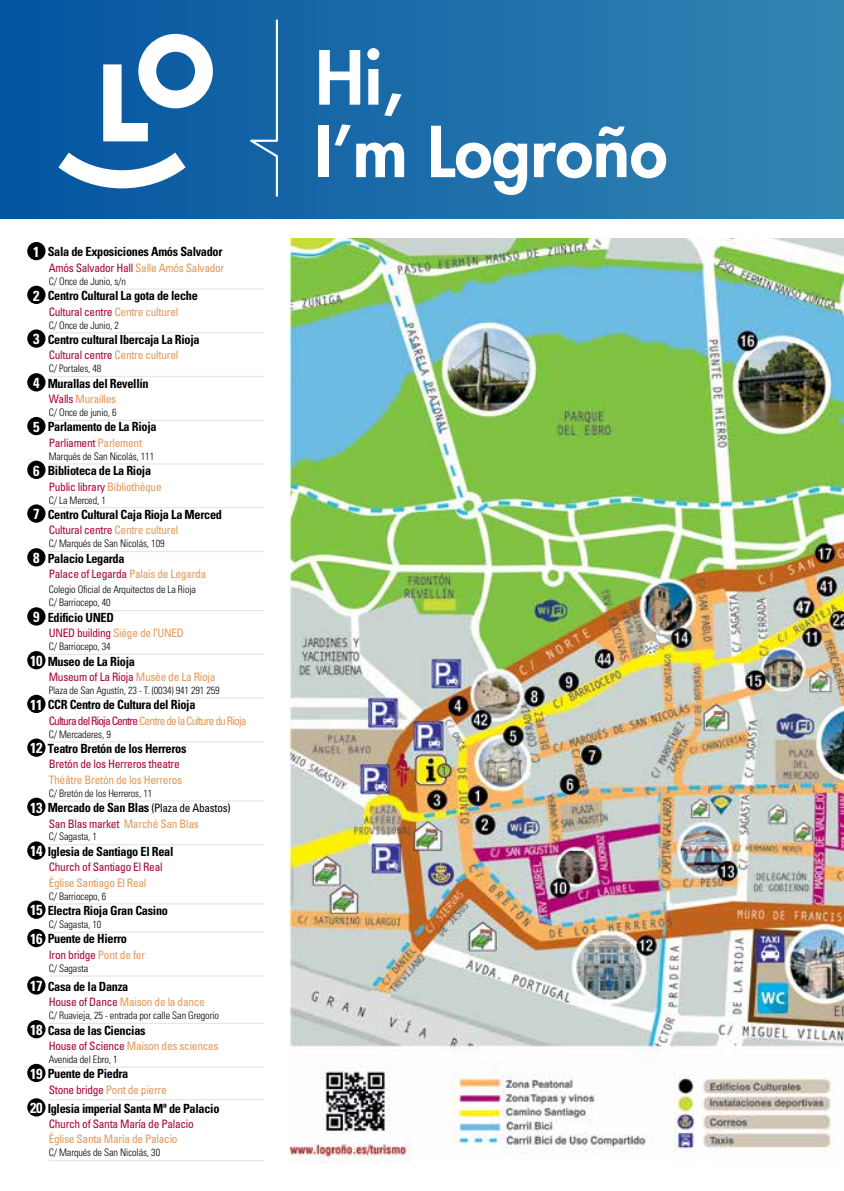
<style>
.page{position:relative;width:844px;height:1191px;background:#fff}
.page>*{position:absolute;margin:0;border:0;box-sizing:border-box;transform-origin:0 0}
.t1{font:800 72.45px "Futura Std";color:#fff}
.t2{font:800 68.25px "Futura Std";color:#fff}
.t3{font:700 condensed 12.6px "Univers";letter-spacing:-.025em;color:#000}
.t4{font:condensed 11.55px "Univers";letter-spacing:-.025em;color:#a50235}
.t5{font:condensed 11.55px "Univers";letter-spacing:-.025em;color:#e29856}
.t6{font:condensed 11.55px "Univers";letter-spacing:-.07em;color:#e29856}
.t7{font:300 condensed 10.33px/13px "Univers";letter-spacing:-.01em;color:#000}
.s1{font-size:14.53px;color:#fff}
.s2{color:#a50235}
.s3{color:#e29856}
.s4{font-weight:400;font-size:11.55px}
</style>
<div class="page">
<div style="left:0;top:0;width:843px;height:218px;background:linear-gradient(to right,#04539f,#3385b3)"></div>
<svg style="left:58px;top:34px;width:155px;height:154px"></svg>
<svg style="left:243px;top:18px;width:36px;height:180px;background:#246eab"></svg>
<img style="left:290px;top:238px;width:553px;height:925px">
<hr style="left:49px;top:288px;width:215px;height:2px;background:#e8e7e4">
<hr style="left:49px;top:332px;width:215px;height:1px;background:#e8e7e4">
<hr style="left:49px;top:376px;width:215px;height:1px;background:#e8e7e4">
<hr style="left:49px;top:419px;width:215px;height:2px;background:#e8e7e4">
<hr style="left:49px;top:463px;width:215px;height:1px;background:#e8e7e4">
<hr style="left:49px;top:507px;width:215px;height:1px;background:#e8e7e4">
<hr style="left:49px;top:551px;width:215px;height:1px;background:#e8e7e4">
<hr style="left:49px;top:610px;width:215px;height:1px;background:#e8e7e4">
<hr style="left:49px;top:653px;width:215px;height:2px;background:#e8e7e4">
<hr style="left:49px;top:697px;width:215px;height:1px;background:#e8e7e4">
<hr style="left:49px;top:741px;width:215px;height:1px;background:#e8e7e4">
<hr style="left:49px;top:800px;width:215px;height:1px;background:#e8e7e4">
<hr style="left:49px;top:844px;width:215px;height:1px;background:#e8e7e4">
<hr style="left:49px;top:903px;width:215px;height:1px;background:#e8e7e4">
<hr style="left:49px;top:931px;width:215px;height:2px;background:#e8e7e4">
<hr style="left:49px;top:975px;width:215px;height:1px;background:#e8e7e4">
<hr style="left:49px;top:1022px;width:215px;height:2px;background:#e8e7e4">
<hr style="left:49px;top:1066px;width:215px;height:1px;background:#e8e7e4">
<hr style="left:49px;top:1099px;width:215px;height:1px;background:#e8e7e4">
<hr style="left:49px;top:1160px;width:215px;height:1px;background:#e8e7e4">
<div style="left:27px;top:242px;width:19px;height:18px;background:#000;border-radius:50%"></div>
<div style="left:27px;top:286px;width:19px;height:18px;background:#000;border-radius:50%"></div>
<div style="left:27px;top:329px;width:19px;height:19px;background:#000;border-radius:50%"></div>
<div style="left:27px;top:373px;width:19px;height:18px;background:#000;border-radius:50%"></div>
<div style="left:27px;top:417px;width:19px;height:18px;background:#000;border-radius:50%"></div>
<div style="left:27px;top:461px;width:19px;height:18px;background:#000;border-radius:50%"></div>
<div style="left:27px;top:504px;width:19px;height:19px;background:#000;border-radius:50%"></div>
<div style="left:27px;top:548px;width:19px;height:18px;background:#000;border-radius:50%"></div>
<div style="left:27px;top:607px;width:19px;height:18px;background:#000;border-radius:50%"></div>
<div style="left:27px;top:651px;width:19px;height:18px;background:#000;border-radius:50%"></div>
<div style="left:27px;top:695px;width:19px;height:18px;background:#000;border-radius:50%"></div>
<div style="left:27px;top:738px;width:19px;height:19px;background:#000;border-radius:50%"></div>
<div style="left:27px;top:797px;width:19px;height:19px;background:#000;border-radius:50%"></div>
<div style="left:27px;top:841px;width:19px;height:18px;background:#000;border-radius:50%"></div>
<div style="left:27px;top:900px;width:19px;height:19px;background:#000;border-radius:50%"></div>
<div style="left:27px;top:929px;width:19px;height:18px;background:#000;border-radius:50%"></div>
<div style="left:27px;top:976px;width:19px;height:18px;background:#000;border-radius:50%"></div>
<div style="left:27px;top:1020px;width:19px;height:18px;background:#000;border-radius:50%"></div>
<div style="left:27px;top:1063px;width:19px;height:19px;background:#000;border-radius:50%"></div>
<div style="left:27px;top:1098px;width:19px;height:18px;background:#000;border-radius:50%"></div>
<p class="t3" style="left:33px;top:244px;width:191px"><span class="s1">1</span> Sala de Exposiciones Amós Salvador</p>
<p class="t5" style="left:49px;top:260px;width:177px"><span class="s2">Amós Salvador Hall</span> Salle Amós Salvador</p>
<p class="t7" style="left:49px;top:275px;width:79px">C/ Once de Junio, s/n</p>
<p class="t3" style="left:33px;top:288px;width:166px"><span class="s1">2</span> Centro Cultural La gota de leche</p>
<p class="t4" style="left:49px;top:304px;width:131px">Cultural centre <span class="s3">Centre culturel</span></p>
<p class="t7" style="left:49px;top:318px;width:72px">C/ Once de Junio, 2</p>
<p class="t3" style="left:33px;top:332px;width:168px"><span class="s1">3</span> Centro cultural Ibercaja La Rioja</p>
<p class="t4" style="left:49px;top:348px;width:131px">Cultural centre <span class="s3">Centre culturel</span></p>
<p class="t7" style="left:49px;top:362px;width:54px">C/ Portales, 48</p>
<p class="t3" style="left:33px;top:375px;width:117px"><span class="s1">4</span> Murallas del Revellín</p>
<p class="t5" style="left:49px;top:391px;width:69px"><span class="s2">Walls</span> Murailles</p>
<p class="t7" style="left:49px;top:406px;width:69px">C/ Once de junio, 6</p>
<p class="t3" style="left:33px;top:419px;width:125px"><span class="s1">5</span> Parlamento de La Rioja</p>
<p class="t4" style="left:49px;top:435px;width:95px">Parliament <span class="s3">Parlement</span></p>
<p class="t7" style="left:49px;top:449px;width:107px">Marqués de San Nicolás, 111</p>
<p class="t3" style="left:33px;top:463px;width:119px"><span class="s1">6</span> Biblioteca de La Rioja</p>
<p class="t4" style="left:49px;top:479px;width:114px">Public library <span class="s3">Bibliothéque</span></p>
<p class="t7" style="left:49px;top:493px;width:59px">C/ La Merced, 1</p>
<p class="t3" style="left:33px;top:506px;width:190px"><span class="s1">7</span> Centro Cultural Caja Rioja La Merced</p>
<p class="t4" style="left:49px;top:523px;width:131px">Cultural centre <span class="s3">Centre culturel</span></p>
<p class="t7" style="left:49px;top:537px;width:117px">C/ Marqués de San Nicolás, 109</p>
<p class="t3" style="left:33px;top:550px;width:93px"><span class="s1">8</span> Palacio Legarda</p>
<p class="t4" style="left:49px;top:566px;width:159px">Palace of Legarda <span class="s3">Palais de Legarda</span></p>
<p class="t7" style="left:49px;top:583px;width:149px">Colegio Oficial de Arquitectos de La Rioja<br>C/ Barriocepo, 40</p>
<p class="t3" style="left:33px;top:609px;width:82px"><span class="s1">9</span> Edificio UNED</p>
<p class="t5" style="left:49px;top:625px;width:137px"><span class="s2">UNED building</span> Siège de l’UNED</p>
<p class="t7" style="left:49px;top:640px;width:63px">C/ Barriocepo, 34</p>
<p class="t3" style="left:30px;top:653px;width:106px"><span class="s1">10</span> Museo de La Rioja</p>
<p class="t4" style="left:49px;top:669px;width:168px">Museum of La Rioja <span class="s3">Musèe de La Rioja</span></p>
<p class="t7" style="left:49px;top:684px;width:172px">Plaza de San Agustín, 23 - T. (0034) 941 291 259</p>
<p class="t3" style="left:30px;top:697px;width:167px"><span class="s1">11</span> CCR Centro de Cultura del Rioja</p>
<p class="t6" style="left:49px;top:713px;width:199px"><span class="s2">Cultura del Rioja Centre</span> Centre de la Culture du Rioja</p>
<p class="t7" style="left:49px;top:727px;width:64px">C/ Mercaderes, 9</p>
<p class="t3" style="left:30px;top:741px;width:158px"><span class="s1">12</span> Teatro Bretón de los Herreros</p>
<p class="t4" style="left:49px;top:757px;width:132px">Bretón de los Herreros theatre</p>
<p class="t5" style="left:49px;top:772px;width:135px">Théâtre Bretón de los Herreros</p>
<p class="t7" style="left:49px;top:786px;width:105px">C/ Bretón de los Herreros, 11</p>
<p class="t3" style="left:30px;top:800px;width:202px"><span class="s1">13</span> Mercado de San Blas <span class="s4">(Plaza de Abastos)</span></p>
<p class="t4" style="left:49px;top:816px;width:152px">San Blas market <span class="s3">Marché San Blas</span></p>
<p class="t7" style="left:49px;top:830px;width:50px">C/ Sagasta, 1</p>
<p class="t3" style="left:30px;top:843px;width:145px"><span class="s1">14</span> Iglesia de Santiago El Real</p>
<p class="t4" style="left:49px;top:860px;width:115px">Church of Santiago El Real</p>
<p class="t5" style="left:49px;top:875px;width:99px">Église Santiago El Real</p>
<p class="t7" style="left:49px;top:889px;width:59px">C/ Barriocepo, 6</p>
<p class="t3" style="left:30px;top:902px;width:139px"><span class="s1">15</span> Electra Rioja Gran Casino</p>
<p class="t7" style="left:49px;top:918px;width:54px">C/ Sagasta, 10</p>
<p class="t3" style="left:30px;top:931px;width:98px"><span class="s1">16</span> Puente de Hierro</p>
<p class="t4" style="left:49px;top:947px;width:98px">Iron bridge <span class="s3">Pont de fer</span></p>
<p class="t7" style="left:49px;top:961px;width:41px">C/ Sagasta</p>
<p class="t3" style="left:30px;top:978px;width:100px"><span class="s1">17</span> Casa de la Danza</p>
<p class="t5" style="left:49px;top:994px;width:158px"><span class="s2">House of Dance</span> Maison de la dance</p>
<p class="t7" style="left:49px;top:1009px;width:172px">C/ Ruavieja, 25 - entrada por calle San Gregorio</p>
<p class="t3" style="left:30px;top:1022px;width:117px"><span class="s1">18</span> Casa de las Ciencias</p>
<p class="t5" style="left:49px;top:1038px;width:171px"><span class="s2">House of Science</span> Maison des sciences</p>
<p class="t7" style="left:49px;top:1052px;width:70px">Avenida del Ebro, 1</p>
<p class="t3" style="left:30px;top:1066px;width:100px"><span class="s1">19</span> Puente de Piedra</p>
<p class="t5" style="left:49px;top:1082px;width:119px"><span class="s2">Stone bridge</span> Pont de pierre</p>
<p class="t3" style="left:30px;top:1100px;width:191px"><span class="s1">20</span> Iglesia imperial Santa Mª de Palacio</p>
<p class="t4" style="left:49px;top:1116px;width:146px">Church of Santa María de Palacio</p>
<p class="t5" style="left:49px;top:1132px;width:130px">Église Santa María de Palacio</p>
<p class="t7" style="left:49px;top:1146px;width:113px">C/ Marqués de San Nicolás, 30</p>
<h1 class="t1" style="left:315px;top:32px;width:90px">Hi,</h1>
<h2 class="t2" style="left:315px;top:109px;width:353px">I’m Logroño</h2>
</div>
